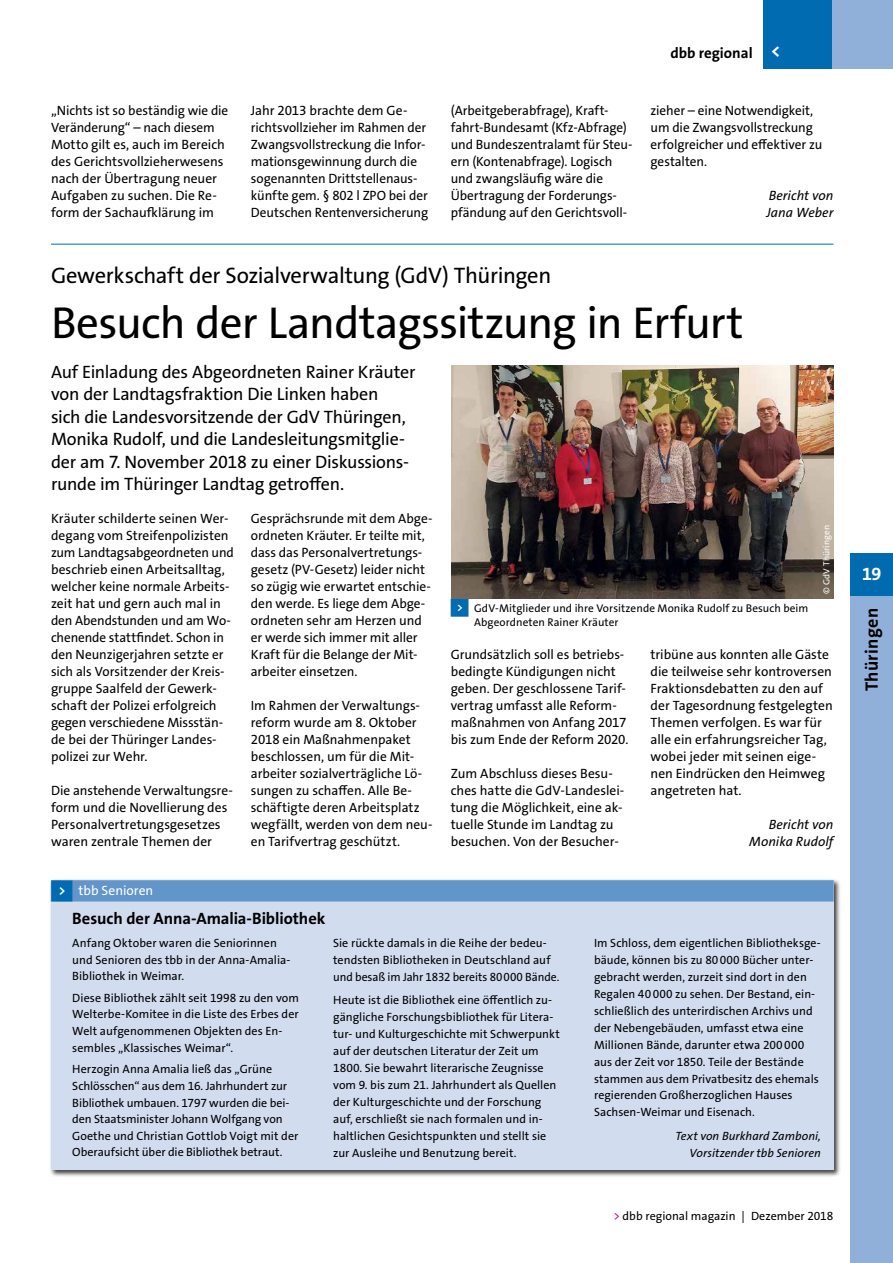
<style>
.page{position:relative;width:893px;height:1263px;background:#fff}
.page>*{position:absolute;margin:0;border:0;box-sizing:border-box;transform-origin:0 0}
.t1{font:45px "The Sans Os F";letter-spacing:-.015em;color:#000}
.t2{font:22.5px "The Sans Os F";letter-spacing:-.015em;color:#000}
.t3{font:18px/22.5px "The Sans Os F";letter-spacing:-.015em;color:#000}
.t4{font:700 18px "The Sans Os F";letter-spacing:.02em;color:#000}
.t5{font:700 18px "The Sans Os F";color:#fff}
.t6{font:700 16.5px "The Sans Os F";letter-spacing:-.005em;color:#000}
.t7{font:700 15px "The Sans Os F";color:#000}
.t8{font:13.5px/17px "The Sans Os F";letter-spacing:-.005em;color:#000}
.t9{font:italic 13.5px/17px "The Sans Os F";letter-spacing:.005em;color:#000;text-align:right}
.t10{font:13.5px "The Sans Os F";color:#fff}
.t11{font:12px/17px "The Sans Os F";color:#000}
.t12{font:italic 12px/17px "The Sans Os F";letter-spacing:.005em;color:#000;text-align:right}
.t13{font:11.25px/13.5px "The Sans Os F";letter-spacing:.005em;color:#000}
.t14{font:9px "The Sans Os F";letter-spacing:.01em;color:#fff}
.s1{font-size:18px;color:#fff}
.s2{font-family:"Top Numbers";color:#006bb1}
.s3{font-size:13.65px}
.s4{color:#c40075}
</style>
<div class="page">
<img style="left:451px;top:366px;width:383px;height:233px">
<hr style="left:51px;top:244px;width:782px;height:1px;background:#006bb1">
<div style="left:49px;top:879px;width:792px;height:298px;background:#000;opacity:.75"></div>
<div style="left:51px;top:880px;width:783px;height:289px;background:#d1dcef"></div>
<div style="left:72px;top:880px;width:762px;height:21px;background:#6295ca"></div>
<div style="left:55px;top:882px;width:13px;height:17px;background:#fff"></div>
<div style="left:763px;top:0;width:130px;height:68px;background:#91b0d9"></div>
<div style="left:763px;top:0;width:68px;height:68px;background:#006bb1"></div>
<div style="left:850px;top:595px;width:43px;height:668px;background:#91b0d9"></div>
<div style="left:850px;top:553px;width:43px;height:42px;background:#006bb1"></div>
<p class="t7" style="left:670px;top:44px;width:112px">dbb regional <span class="s1">&lt;</span></p>
<p class="t8" style="left:51px;top:102px;width:179px">„Nichts ist so beständig wie die<br>Veränderung“ – nach diesem<br>Motto gilt es, auch im Bereich des Gerichtsvollzieherwesens nach der Übertragung neuer<br>Aufgaben zu suchen. Die Re&shy;form der Sachaufklärung im</p>
<p class="t8" style="left:251px;top:102px;width:179px">Jahr 2013 brachte dem Ge&shy;richtsvollzieher im Rahmen der<br>Zwangsvollstreckung die Infor&shy;mationsgewinnung durch die sogenannten Drittstellenaus&shy;künfte gem. § 802 l ZPO bei der<br>Deutschen Rentenversicherung</p>
<p class="t8" style="left:451px;top:102px;width:183px">(Arbeitgeberabfrage), Kraft&shy;fahrt-Bundesamt (Kfz-Abfrage) und Bundeszentralamt für Steu&shy;ern (Kontenabfrage). Logisch und zwangsläufig wäre die<br>Übertragung der Forderungs&shy;pfändung auf den Gerichtsvoll-</p>
<p class="t8" style="left:651px;top:102px;width:173px">zieher – eine Notwendigkeit, um die Zwangsvollstreckung erfolgreicher und effektiver zu gestalten.</p>
<p class="t9" style="left:766px;top:187px;width:68px;text-align:left">Bericht von<br>Jana Weber</p>
<h2 class="t2" style="left:51px;top:261px;width:502px">Gewerkschaft der Sozialverwaltung (GdV) Thüringen</h2>
<h1 class="t1" style="left:51px;top:294px;width:694px">Besuch der Landtagssitzung in Erfurt</h1>
<p class="t3" style="left:51px;top:361px;width:366px">Auf Einladung des Abgeordneten Rainer Kräuter von der Landtagsfraktion Die Linken haben<br>sich die Landesvorsitzende der GdV Thüringen, Monika Rudolf, und die Landesleitungsmitglie&shy;der am 7. November 2018 zu einer Diskussions&shy;runde im Thüringer Landtag getroffen.</p>
<p class="t8" style="left:51px;top:510px;width:184px">Kräuter schilderte seinen Wer&shy;degang vom Streifenpolizisten zum Landtagsabgeordneten und beschrieb einen Arbeitsalltag, welcher keine normale Arbeits&shy;zeit hat und gern auch mal in den Abendstunden und am Wo&shy;chenende stattfindet. Schon in den Neunzigerjahren setzte er sich als Vorsitzender der Kreis&shy;gruppe Saalfeld der Gewerk&shy;schaft der Polizei erfolgreich gegen verschiedene Missstän&shy;de bei der Thüringer Landes&shy;polizei zur Wehr.</p>
<p class="t8" style="left:51px;top:782px;width:183px">Die anstehende Verwaltungsre&shy;form und die Novellierung des<br>Personalvertretungsgesetzes waren zentrale Themen der</p>
<p class="t8" style="left:251px;top:510px;width:183px">Gesprächsrunde mit dem Abge&shy;ordneten Kräuter. Er teilte mit, dass das Personalvertretungs&shy;gesetz (PV-Gesetz) leider nicht so zügig wie erwartet entschie&shy;den werde. Es liege dem Abge&shy;ordneten sehr am Herzen und er werde sich immer mit aller<br>Kraft für die Belange der Mit&shy;arbeiter einsetzen.</p>
<p class="t8" style="left:251px;top:697px;width:183px">Im Rahmen der Verwaltungs&shy;reform wurde am 8. Oktober<br>2018 ein Maßnahmenpaket beschlossen, um für die Mit&shy;arbeiter sozialverträgliche Lö&shy;sungen zu schaffen. Alle Be&shy;schäftigte deren Arbeitsplatz wegfällt, werden von dem neu&shy;en Tarifvertrag geschützt.</p>
<p class="t14" style="left:821px;top:594px;width:70px;rotate:-90deg">© GdV Thüringen</p>
<p class="t13" style="left:474px;top:602px;width:336px;text-indent:-23px"><span class="s2">&lt;</span> GdV-Mitglieder und ihre Vorsitzende Monika Rudolf zu Besuch beim<br>Abgeordneten Rainer Kräuter</p>
<p class="t8" style="left:651px;top:646px;width:184px">tribüne aus konnten alle Gäste die teilweise sehr kontroversen<br>Fraktionsdebatten zu den auf der Tagesordnung festgelegten<br>Themen verfolgen. Es war für alle ein erfahrungsreicher Tag, wobei jeder mit seinen eige&shy;nen Eindrücken den Heimweg angetreten hat.</p>
<p class="t9" style="left:749px;top:816px;width:86px">Bericht von<br>Monika Rudolf</p>
<p class="t8" style="left:451px;top:646px;width:179px">Grundsätzlich soll es betriebs&shy;bedingte Kündigungen nicht geben. Der geschlossene Tarif&shy;vertrag umfasst alle Reform&shy;maßnahmen von Anfang 2017 bis zum Ende der Reform 2020.</p>
<p class="t8" style="left:451px;top:765px;width:175px">Zum Abschluss dieses Besu&shy;ches hatte die GdV-Landeslei&shy;tung die Möglichkeit, eine ak&shy;tuelle Stunde im Landtag zu besuchen. Von der Besucher<span class="s3">-</span></p>
<p class="t10" style="left:51px;top:882px;width:104px"><span class="s2">&lt;</span> tbb Senioren</p>
<p class="t6" style="left:72px;top:908px;width:255px">Besuch der Anna-Amalia-Bibliothek</p>
<p class="t11" style="left:72px;top:934px;width:220px">Anfang Oktober waren die Seniorinnen und Senioren des tbb in der Anna-Amalia-<br>Bibliothek in Weimar.</p>
<p class="t11" style="left:72px;top:989px;width:228px">Diese Bibliothek zählt seit 1998 zu den vom Welterbe-Komitee in die Liste des Erbes der Welt aufgenommenen Objekten des En&shy;sembles „Klassisches Weimar“.</p>
<p class="t11" style="left:72px;top:1061px;width:228px">Herzogin Anna Amalia ließ das „Grüne Schlösschen“ aus dem 16. Jahrhundert zur Bibliothek umbauen. 1797 wurden die bei&shy;den Staatsminister Johann Wolfgang von Goethe und Christian Gottlob Voigt mit der Oberaufsicht über die Bibliothek betraut.</p>
<p class="t11" style="left:333px;top:934px;width:228px">Sie rückte damals in die Reihe der bedeu&shy;tendsten Bibliotheken in Deutschland auf und besaß im Jahr 1832 bereits 80000 Bände.</p>
<p class="t11" style="left:333px;top:992px;width:228px">Heute ist die Bibliothek eine öffentlich zu&shy;gängliche Forschungsbibliothek für Litera&shy;tur- und Kulturgeschichte mit Schwerpunkt auf der deutschen Literatur der Zeit um 1800. Sie bewahrt literarische Zeugnisse vom 9. bis zum 21. Jahrhundert als Quellen der Kulturgeschichte und der Forschung auf, erschließt sie nach formalen und in&shy;haltlichen Gesichtspunkten und stellt sie zur Ausleihe und Benutzung bereit.</p>
<p class="t11" style="left:594px;top:934px;width:228px">Im Schloss, dem eigentlichen Bibliotheksge&shy;bäude, können bis zu 80000 Bücher unter&shy;gebracht werden, zurzeit sind dort in den Regalen 40000 zu sehen. Der Bestand, ein&shy;schließlich des unterirdischen Archivs und der Nebengebäuden, umfasst etwa eine Millionen Bände, darunter etwa 200000 aus der Zeit vor 1850. Teile der Bestände stammen aus dem Privatbesitz des ehemals regierenden Großherzoglichen Hauses Sachsen-Weimar und Eisenach.</p>
<p class="t12" style="left:675px;top:1127px;width:147px">Text von Burkhard Zamboni,<br>Vorsitzender tbb Senioren</p>
<p class="t11" style="left:613px;top:1208px;width:222px"><span class="s4">&gt;</span> dbb regional magazin | Dezember 2018</p>
<h3 class="t5" style="left:862px;top:562px;width:21px">19</h3>
<h3 class="t4" style="left:860px;top:691px;width:85px;rotate:-90deg">Thüringen</h3>
</div>
